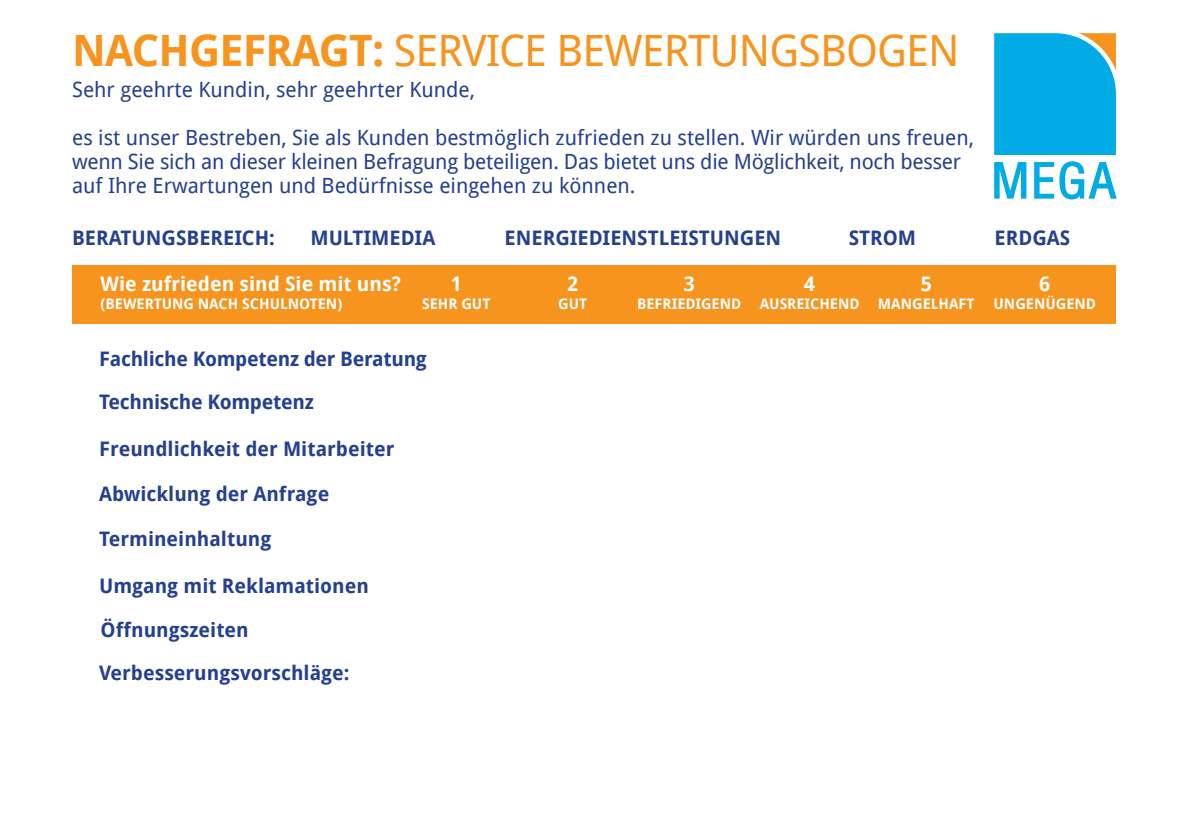
<style>
.page{position:relative;width:1191px;height:840px;background:#fff}
.page>*{position:absolute;margin:0;border:0;box-sizing:border-box;transform-origin:0 0}
.t1{font:43.2px "Droid Sans";letter-spacing:-.02em;color:#f7941e}
.t2{font:21px/24px "Droid Sans";color:#25408f}
.t3{font:700 20px/43.8px "Droid Sans";color:#25408f}
.t4{font:700 20px "Droid Sans";color:#fff}
.t5{font:700 14.6px "Droid Sans";color:#fff}
.s1{font-weight:700}
</style>
<div class="page">
<div style="left:72px;top:265px;width:1044px;height:58px;background:#f7941e"></div>
<svg style="left:994px;top:33px;width:122px;height:122px"></svg>
<svg style="left:994px;top:162px;width:32px;height:36px"></svg>
<svg style="left:1034px;top:161px;width:82px;height:38px"></svg>
<h1 class="t1" style="left:72px;top:21px;width:889px"><span class="s1">NACHGEFRAGT:</span> SERVICE BEWERTUNGSBOGEN</h1>
<p class="t2" style="left:72px;top:77px;width:404px">Sehr geehrte Kundin, sehr geehrter Kunde,</p>
<p class="t2" style="left:72px;top:125px;width:903px">es ist unser Bestreben, Sie als Kunden bestmöglich zufrieden zu stellen. Wir würden uns freuen, wenn Sie sich an dieser kleinen Befragung beteiligen. Das bietet uns die Möglichkeit, noch besser auf Ihre Erwartungen und Bedürfnisse eingehen zu können.</p>
<p class="t3" style="left:72px;top:215px;width:204px">BERATUNGSBEREICH:</p>
<p class="t3" style="left:310px;top:215px;width:126px">MULTIMEDIA</p>
<p class="t3" style="left:504px;top:215px;width:278px">ENERGIEDIENSTLEISTUNGEN</p>
<p class="t3" style="left:848px;top:215px;width:69px">STROM</p>
<p class="t3" style="left:994px;top:215px;width:77px">ERDGAS</p>
<p class="t4" style="left:101px;top:269px;width:302px">Wie zufrieden sind Sie mit uns?</p>
<p class="t4" style="left:451px;top:269px;width:13px">1</p>
<p class="t4" style="left:567px;top:269px;width:13px">2</p>
<p class="t4" style="left:683px;top:269px;width:13px">3</p>
<p class="t4" style="left:804px;top:269px;width:13px">4</p>
<p class="t4" style="left:920px;top:269px;width:13px">5</p>
<p class="t4" style="left:1039px;top:269px;width:13px">6</p>
<p class="t5" style="left:101px;top:293px;width:243px">(BEWERTUNG NACH SCHULNOTEN)</p>
<p class="t5" style="left:422px;top:293px;width:70px">SEHR GUT</p>
<p class="t5" style="left:558px;top:293px;width:30px">GUT</p>
<p class="t5" style="left:637px;top:293px;width:106px">BEFRIEDIGEND</p>
<p class="t5" style="left:760px;top:293px;width:101px">AUSREICHEND</p>
<p class="t5" style="left:878px;top:293px;width:98px">MANGELHAFT</p>
<p class="t5" style="left:993px;top:293px;width:104px">UNGENÜGEND</p>
<p class="t3" style="left:99px;top:335px;width:329px">Fachliche Kompetenz der Beratung<br>Technische Kompetenz</p>
<p class="t3" style="left:99px;top:426px;width:297px">Freundlichkeit der Mitarbeiter</p>
<p class="t3" style="left:99px;top:471px;width:232px">Abwicklung der Anfrage</p>
<p class="t3" style="left:99px;top:516px;width:174px">Termineinhaltung</p>
<p class="t3" style="left:99px;top:562px;width:271px">Umgang mit Reklamationen</p>
<p class="t3" style="left:101px;top:606px;width:150px">Öffnungszeiten</p>
<p class="t3" style="left:99px;top:650px;width:252px">Verbesserungsvorschläge:</p>
</div>
